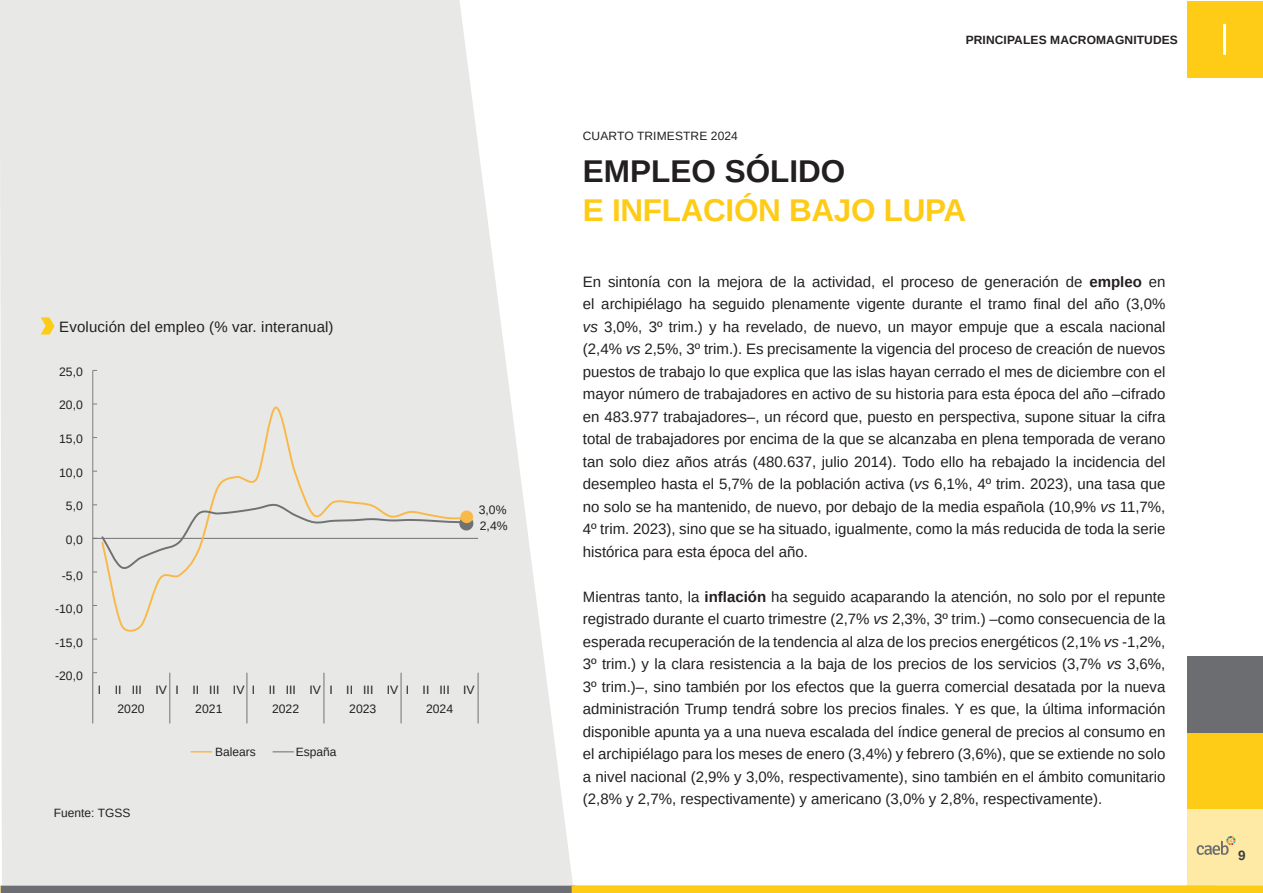
<style>
.page{position:relative;width:1263px;height:893px;background:#fff}
.page>*{position:absolute;margin:0;border:0;box-sizing:border-box;transform-origin:0 0}
.t1{font:700 31.5px "Arimo";letter-spacing:-.01em;color:#fecb17}
.t2{font:700 31.5px "Arimo";color:#231f20}
.t3{font:15px/22.5px "Arimo";color:#231f20;text-align:justify}
.t4{font:13.8px "Trebuchet MS";color:#000}
.t5{font:700 13.5px "Arimo";color:#393d3f}
.t6{font:12.15px "Arimo";color:#231f20}
.t7{font:12px "Arimo";color:#231f20}
.t8{font:700 12px "Arimo";letter-spacing:.01em;color:#231f20}
.s1{font-weight:700}
.s2{font-style:italic}
</style>
<div class="page">
<div style="left:1187px;top:1px;width:76px;height:77px;background:#fecb17"></div>
<div style="left:1187px;top:809px;width:76px;height:76px;background:#feeaa4"></div>
<div style="left:1187px;top:732px;width:76px;height:77px;background:#fecb17"></div>
<div style="left:1187px;top:656px;width:76px;height:76px;background:#6c6d70"></div>
<svg style="left:1196px;top:836px;width:39px;height:19px"></svg>
<div style="left:1px;top:885px;width:1262px;height:8px;background:#fecb17"></div>
<svg style="left:0;top:0;width:574px;height:893px;background:#eaebe9"></svg>
<div style="left:1px;top:886px;width:574px;height:7px;background:#6c6e74"></div>
<div style="left:572px;top:886px;width:644px;height:7px;background:#fecb17"></div>
<hr style="left:1223px;top:24px;width:3px;height:31px;background:#fff">
<svg style="left:41px;top:317px;width:13px;height:18px"></svg>
<hr style="left:92px;top:370px;width:1px;height:303px;background:#7f7f7f">
<hr style="left:93px;top:538px;width:385px;height:1px;background:#707173">
<svg style="left:478px;top:673px;width:1px;height:50px"></svg>
<svg style="left:401px;top:673px;width:1px;height:50px"></svg>
<svg style="left:324px;top:673px;width:1px;height:50px"></svg>
<svg style="left:247px;top:673px;width:1px;height:50px"></svg>
<svg style="left:169px;top:673px;width:1px;height:50px"></svg>
<svg style="left:92px;top:672px;width:5px;height:51px"></svg>
<div style="left:100px;top:404px;width:370px;height:233px;background:#e8e9e7"></div>
<svg style="left:93px;top:504px;width:377px;height:69px;background:#e2e2de"></svg>
<div style="left:460px;top:517px;width:13px;height:13px;background:#707173;border-radius:50%"></div>
<div style="left:459px;top:516px;width:14px;height:14px;border:1px solid #707173;border-radius:50%"></div>
<div style="left:460px;top:510px;width:13px;height:13px;background:#f9b949;border-radius:50%"></div>
<div style="left:98px;top:682px;width:69px;height:16px;background:#e8e9e7"></div>
<div style="left:175px;top:682px;width:69px;height:16px;background:#e8e9e7"></div>
<div style="left:252px;top:682px;width:69px;height:16px;background:#e8e9e7"></div>
<div style="left:329px;top:682px;width:69px;height:16px;background:#e8e9e7"></div>
<div style="left:406px;top:682px;width:69px;height:16px;background:#e8e9e7"></div>
<svg style="left:191px;top:751px;width:21px;height:1px"></svg>
<svg style="left:273px;top:751px;width:21px;height:1px"></svg>
<p class="t3" style="left:59px;top:316px;width:276px">Evolución del empleo (% var. interanual)</p>
<p class="t6" style="left:59px;top:364px;width:25px">25,0</p>
<p class="t6" style="left:59px;top:397px;width:25px">20,0</p>
<p class="t6" style="left:59px;top:431px;width:25px">15,0</p>
<p class="t6" style="left:59px;top:465px;width:25px">10,0</p>
<p class="t6" style="left:66px;top:498px;width:18px">5,0</p>
<p class="t6" style="left:66px;top:532px;width:18px">0,0</p>
<p class="t6" style="left:62px;top:568px;width:23px">-5,0</p>
<p class="t6" style="left:55px;top:601px;width:29px">-10,0</p>
<p class="t6" style="left:55px;top:635px;width:29px">-15,0</p>
<p class="t6" style="left:55px;top:668px;width:29px">-20,0</p>
<p class="t6" style="left:479px;top:502px;width:29px">3,0%</p>
<p class="t6" style="left:480px;top:518px;width:29px">2,4%</p>
<p class="t4" style="left:100px;top:681px;width:375px">I II III IV I II III IV I II III IV I II III IV I II III IV</p>
<p class="t6" style="left:98px;top:683px;width:71px">I II III IV</p>
<p class="t6" style="left:175px;top:683px;width:71px">I II III IV</p>
<p class="t6" style="left:252px;top:683px;width:71px">I II III IV</p>
<p class="t6" style="left:329px;top:683px;width:71px">I II III IV</p>
<p class="t6" style="left:406px;top:683px;width:71px">I II III IV</p>
<p class="t6" style="left:117px;top:701px;width:29px">2020</p>
<p class="t6" style="left:195px;top:701px;width:29px">2021</p>
<p class="t6" style="left:272px;top:701px;width:29px">2022</p>
<p class="t6" style="left:349px;top:701px;width:29px">2023</p>
<p class="t6" style="left:426px;top:701px;width:29px">2024</p>
<p class="t7" style="left:215px;top:744px;width:42px">Balears</p>
<p class="t7" style="left:296px;top:744px;width:42px">España</p>
<p class="t7" style="left:54px;top:805px;width:78px">Fuente: TGSS</p>
<p class="t7" style="left:583px;top:128px;width:157px">CUARTO TRIMESTRE 2024</p>
<p class="t8" style="left:966px;top:31px;width:214px">PRINCIPALES MACROMAGNITUDES</p>
<p class="t2" style="left:583px;top:149px;width:264px">EMPLEO SÓLIDO</p>
<p class="t1" style="left:583px;top:188px;width:385px">E INFLACIÓN BAJO LUPA</p>
<p class="t3" style="left:583px;top:270px;width:584px">En sintonía con la mejora de la actividad, el proceso de generación de <span class="s1">empleo</span> en el archipiélago ha seguido plenamente vigente durante el tramo final del año (3,0% <span class="s2">vs</span> 3,0%, 3º trim.) y ha revelado, de nuevo, un mayor empuje que a escala nacional (2,4% <span class="s2">vs</span> 2,5%, 3º trim.). Es precisamente la vigencia del proceso de creación de nuevos puestos de trabajo lo que explica que las islas hayan cerrado el mes de diciembre con el mayor número de trabajadores en activo de su historia para esta época del año <span class="s2">–</span>cifrado en 483.977 trabajadores<span class="s2">–</span>, un récord que, puesto en perspectiva, supone situar la cifra total de trabajadores por encima de la que se alcanzaba en plena temporada de verano tan solo diez años atrás (480.637, julio 2014). Todo ello ha rebajado la incidencia del desempleo hasta el 5,7% de la población activa (<span class="s2">vs</span> 6,1%, 4º trim. 2023), una tasa que no solo se ha mantenido, de nuevo, por debajo de la media española (10,9% <span class="s2">vs</span> 11,7%, 4º trim. 2023), sino que se ha situado, igualmente, como la más reducida de toda la serie histórica para esta época del año.</p>
<p class="t3" style="left:583px;top:585px;width:584px">Mientras tanto, la <span class="s1">inflación</span> ha seguido acaparando la atención, no solo por el repunte registrado durante el cuarto trimestre (2,7% <span class="s2">vs</span> 2,3%, 3º trim.) <span class="s2">–</span>como consecuencia de la esperada recuperación de la tendencia al alza de los precios energéticos (2,1% <span class="s2">vs</span> -1,2%, 3º trim.) y la clara resistencia a la baja de los precios de los servicios (3,7% <span class="s2">vs</span> 3,6%, 3º trim.)<span class="s2">–</span>, sino también por los efectos que la guerra comercial desatada por la nueva administración Trump tendrá sobre los precios finales. Y es que, la última información disponible apunta ya a una nueva escalada del índice general de precios al consumo en el archipiélago para los meses de enero (3,4%) y febrero (3,6%), que se extiende no solo a nivel nacional (2,9% y 3,0%, respectivamente), sino también en el ámbito comunitario (2,8% y 2,7%, respectivamente) y americano (3,0% y 2,8%, respectivamente).</p>
<p class="t5" style="left:1238px;top:846px;width:9px">9</p>
</div>
